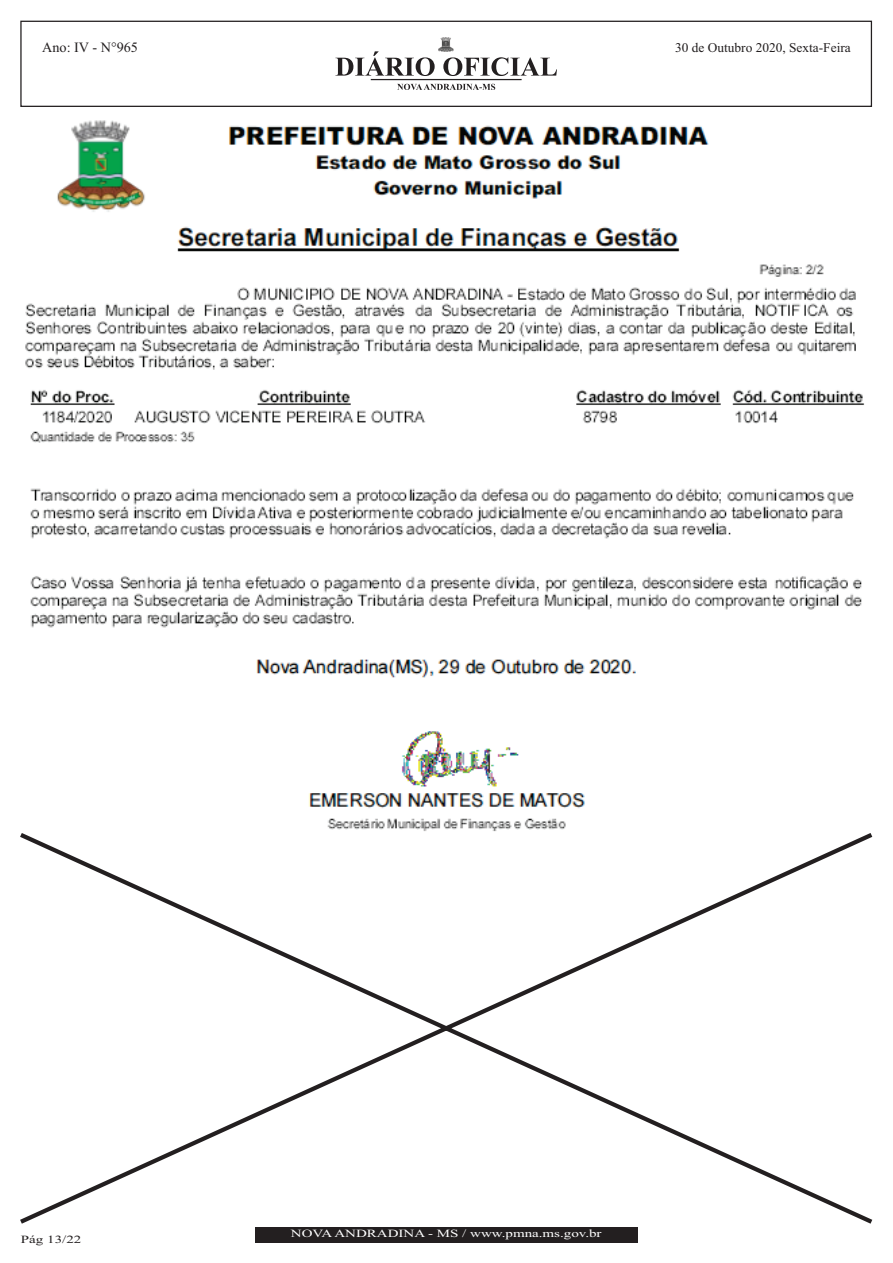
<style>
.page{position:relative;width:893px;height:1263px;background:#fff}
.page>*{position:absolute;margin:0;border:0;box-sizing:border-box;transform-origin:0 0}
.t1{font:14.25px "Times New Roman";color:#231f20}
.t2{font:13.35px "Times New Roman";color:#231f20}
.t3{font:10.95px "Times New Roman";color:#fff;scale:1.36 1}
.t4{font:10.95px "Times New Roman";color:#231f20;scale:1.36 1}
</style>
<div class="page">
<img style="left:25px;top:120px;width:840px;height:709px">
<div style="left:255px;top:1227px;width:382px;height:15px;background:#231f20"></div>
<svg style="left:20px;top:829px;width:853px;height:395px"></svg>
<div style="left:20px;top:21px;width:852px;height:86px;border:1px solid #231f20"></div>
<svg style="left:335px;top:51px;width:222px;height:39px"></svg>
<img style="left:439px;top:38px;width:14px;height:13px">
<h1 class="t1" style="left:42px;top:42px;width:97px">Ano: IV - N°965</h1>
<p class="t2" style="left:675px;top:43px;width:177px">30 de Outubro 2020, Sexta-Feira</p>
<p class="t4" style="left:21px;top:1235px;width:46px">Pág 13/22</p>
<p class="t3" style="left:291px;top:1230px;width:230px">NOVAANDRADINA - MS / www.pmna.ms.gov.br</p>
</div>
